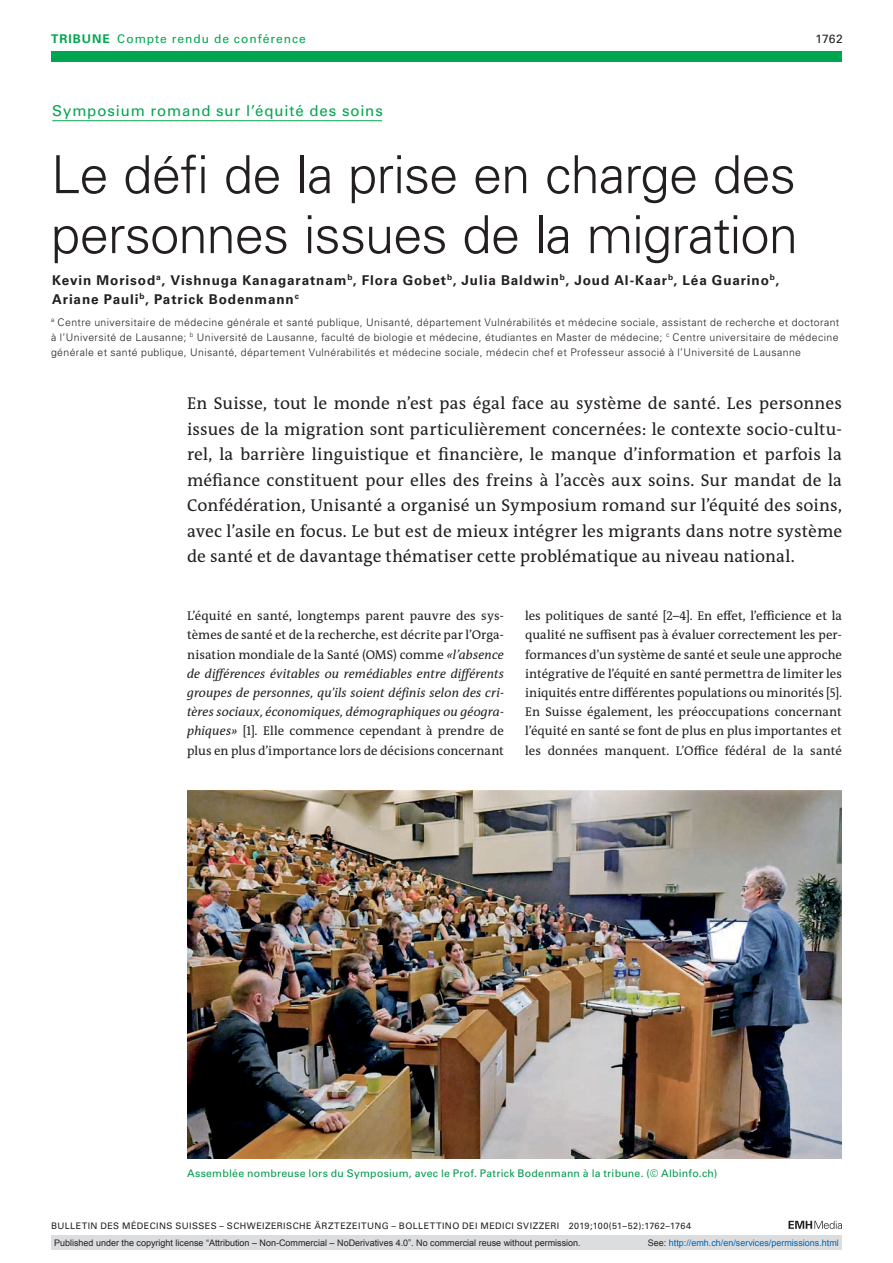
<style>
.page{position:relative;width:893px;height:1263px;background:#fff}
.page>*{position:absolute;margin:0;border:0;box-sizing:border-box;transform-origin:0 0}
.t1{font:300 52.5px/60px "Univers LT Std";letter-spacing:-.015em;color:#231f20}
.t2{font:17.25px/25.5px "The Antiqua B W5 Plain";letter-spacing:.005em;color:#231f20;text-align:justify}
.t3{font:15px "Univers LT Std";letter-spacing:.055em;color:#00a54f}
.t4{font:700 13.5px/19.2px "Univers LT Std";letter-spacing:.065em;color:#231f20}
.t5{font:12.75px/19.2px "The Antiqua B W5 Plain";letter-spacing:.005em;color:#231f20;text-align:justify}
.t6{font:12px "Univers LT Std";letter-spacing:.08em;color:#00a54f}
.t7{font:12px "Univers LT Std";color:#231f20}
.t8{font:300 10.5px/15px "Univers LT Std";letter-spacing:.035em;color:#231f20;text-align:justify}
.t9{font:10.5px "Univers LT Std";letter-spacing:.025em;color:#00984a}
.t10{font:9px "Arial";color:#231f20}
.t11{font:9px "Univers LT Std";letter-spacing:.05em;color:#231f20}
.t12{font:9px "Arial";color:#0166b3}
.s1{font-weight:700}
.s2{font-style:italic}
.s3{color:#231f20}
</style>
<div class="page">
<svg style="left:788px;top:1221px;width:54px;height:8px"></svg>
<hr style="left:52px;top:120px;width:330px;height:1px;background:#00a54f">
<img style="left:187px;top:790px;width:655px;height:368px">
<div style="left:51px;top:51px;width:791px;height:11px;background:#00a54f"></div>
<div style="left:51px;top:1235px;width:791px;height:15px;background:#dcdddf"></div>
<p class="t6" style="left:51px;top:31px;width:256px"><span class="s1">TRIBUNE</span> Compte rendu de conférence</p>
<p class="t7" style="left:815px;top:31px;width:29px">1762</p>
<p class="t3" style="left:52px;top:102px;width:332px">Symposium romand sur l’équité des soins</p>
<h1 class="t1" style="left:51px;top:145px;width:748px">Le défi de la prise en charge des personnes issues de la migration</h1>
<p class="t4" style="left:52px;top:271px;width:728px">Kevin Morisod<sup>a</sup>, Vishnuga Kanagaratnam<sup>b</sup>, Flora Gobet<sup>b</sup>, Julia Baldwin<sup>b</sup>, Joud Al-Kaar<sup>b</sup>, Léa Guarino<sup>b</sup>,<br>Ariane Pauli<sup>b</sup>, Patrick Bodenmann<sup>c</sup></p>
<p class="t8" style="left:51px;top:314px;width:790px"><sup>a</sup> Centre universitaire de médecine générale et santé publique, Unisanté, département Vulnérabilités et médecine sociale, assistant de recherche et doctorant à l’Université de Lausanne; <sup>b</sup> Université de Lausanne, faculté de biologie et médecine, étudiantes en Master de médecine; <sup>c</sup> Centre universitaire de médecine générale et santé publique, Unisanté, département Vulnérabilités et médecine sociale, médecin chef et Professeur associé à l’Université de Lausanne</p>
<p class="t2" style="left:187px;top:391px;width:656px">En Suisse, tout le monde n’est pas égal face au système de santé. Les personnes issues de la migration sont particulièrement concernées: le contexte socio-cultu&shy;rel, la barrière linguistique et financière, le manque d’information et parfois la méfiance constituent pour elles des freins à l’accès aux soins. Sur mandat de la Confédération, Unisanté a organisé un Symposium romand sur l’équité des soins, avec l’asile en focus. Le but est de mieux intégrer les migrants dans notre système de santé et de davantage thématiser cette problématique au niveau national.</p>
<p class="t5" style="left:187px;top:606px;width:318px">L’équité en santé, longtemps parent pauvre des sys&shy;tèmes de santé et de la recherche, est décrite par l’Orga&shy;nisation mondiale de la Santé (OMS) comme <span class="s2">«l’absence de différences évitables ou remédiables entre différents groupes de personnes, qu’ils soient définis selon des cri&shy;tères sociaux, économiques, démographiques ou géogra&shy;phiques»</span> [1]<span class="s2">.</span> Elle commence cependant à prendre de plus en plus d’importance lors de décisions concernant</p>
<p class="t5" style="left:525px;top:606px;width:318px">les politiques de santé [2–4]. En effet, l’efficience et la qualité ne suffisent pas à évaluer correctement les per&shy;formances d’un système de santé et seule une approche intégrative de l’équité en santé permettra de limiter les iniquités entre différentes populations ou minorités [5].<br>En Suisse également, les préoccupations concernant l’équité en santé se font de plus en plus importantes et les données manquent. L’Office fédéral de la santé</p>
<p class="t9" style="left:187px;top:1167px;width:532px">Assemblée nombreuse lors du Symposium, avec le Prof. Patrick Bodenmann à la tribune. (© Albinfo.ch)</p>
<p class="t11" style="left:51px;top:1220px;width:642px">BULLETIN DES MÉDECINS SUISSES – SCHWEIZERISCHE ÄRZTEZEITUNG – BOLLETTINO DEI MEDICI SVIZZERI 2019;100(51–52):1762–1764</p>
<p class="t10" style="left:54px;top:1237px;width:528px">Published under the copyright license “Attribution – Non-Commercial – NoDerivatives 4.0”. No commercial reuse without permission.</p>
<p class="t12" style="left:648px;top:1237px;width:193px"><span class="s3">See:</span> http://emh.ch/en/services/permissions.html</p>
</div>
